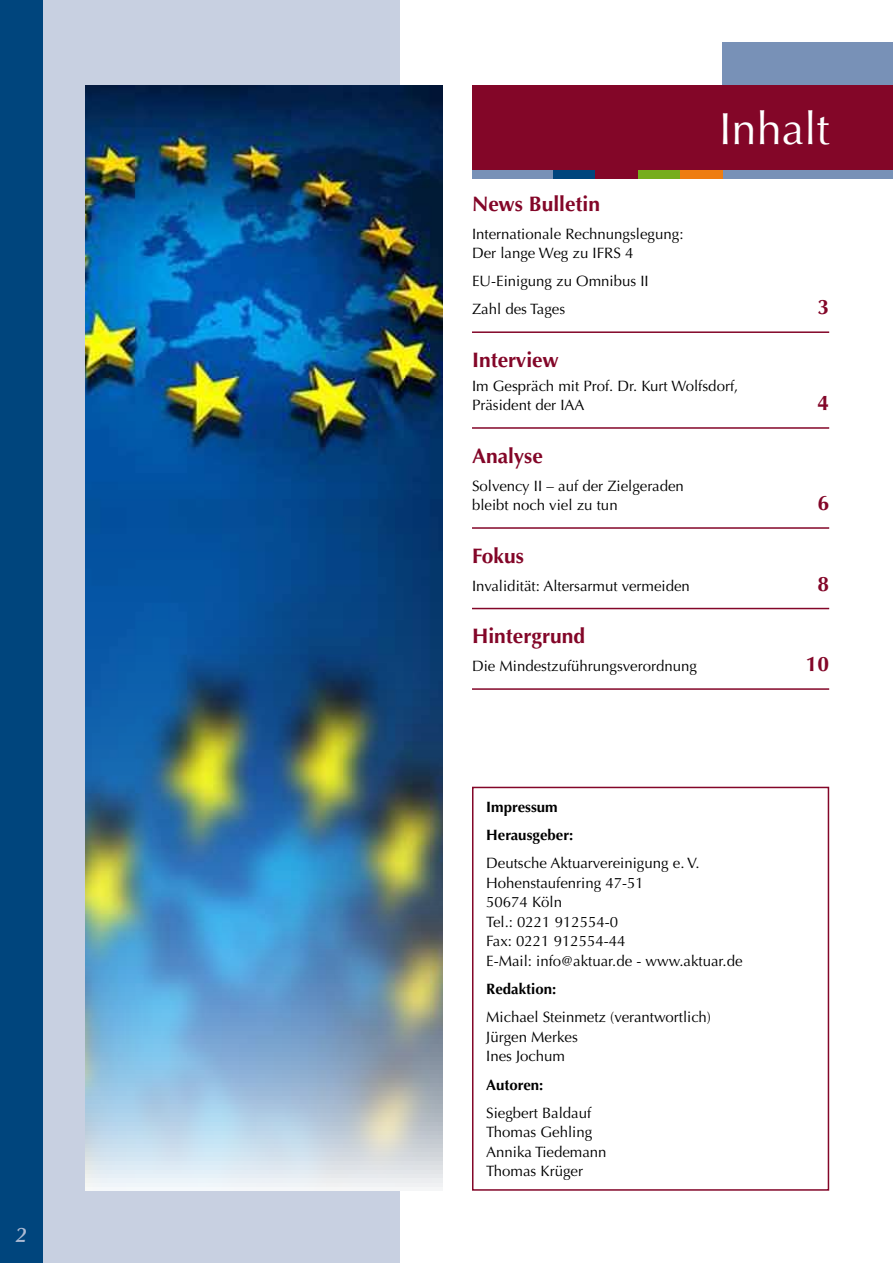
<style>
.page{position:relative;width:893px;height:1263px;background:#fff}
.page>*{position:absolute;margin:0;border:0;box-sizing:border-box;transform-origin:0 0}
.t1{font:45px "Optima LT";color:#fff}
.t2{font:700 21px "Optima LT";color:#830628}
.t3{font:italic 600 21px "Optima LT";color:#adbad3}
.t4{font:15px/19.6px "Optima LT";color:#000}
.t5{font:700 15px/28px "Optima LT";color:#000}
</style>
<div class="page">
<div style="left:0;top:0;width:400px;height:1263px;background:#c8d0e1"></div>
<div style="left:0;top:0;width:43px;height:1263px;background:#00457d"></div>
<div style="left:723px;top:43px;width:170px;height:42px;background:#7891b7"></div>
<div style="left:472px;top:85px;width:421px;height:85px;background:#830628"></div>
<div style="left:472px;top:170px;width:421px;height:9px;background:#7891b7"></div>
<div style="left:553px;top:170px;width:42px;height:9px;background:#00457d"></div>
<div style="left:595px;top:170px;width:43px;height:9px;background:#830628"></div>
<div style="left:638px;top:170px;width:42px;height:9px;background:#76ad1c"></div>
<div style="left:680px;top:170px;width:43px;height:9px;background:#ee7d11"></div>
<div style="left:472px;top:787px;width:357px;height:404px;border:2px solid #830628"></div>
<hr style="left:472px;top:331px;width:357px;height:2px;background:#830628">
<hr style="left:472px;top:427px;width:357px;height:2px;background:#830628">
<hr style="left:472px;top:527px;width:357px;height:2px;background:#830628">
<hr style="left:472px;top:608px;width:357px;height:1px;background:#830628">
<hr style="left:472px;top:688px;width:357px;height:2px;background:#830628">
<img style="left:85px;top:85px;width:357px;height:1106px">
<h2 class="t3" style="left:16px;top:1222px;width:12px">2</h2>
<h2 class="t2" style="left:472px;top:192px;width:130px">News Bulletin</h2>
<p class="t4" style="left:472px;top:224px;width:213px">Internationale Rechnungslegung:<br>Der lange Weg zu IFRS 4</p>
<p class="t4" style="left:472px;top:268px;width:178px;line-height:28px">EU-Einigung zu Omnibus II<br>Zahl des Tages</p>
<h1 class="t1" style="left:719px;top:103px;width:112px">Inhalt</h1>
<h2 class="t2" style="left:817px;top:295px;width:13px">3</h2>
<h2 class="t2" style="left:472px;top:348px;width:88px">Interview</h2>
<p class="t4" style="left:472px;top:376px;width:268px">Im Gespräch mit Prof. Dr. Kurt Wolfsdorf,<br>Präsident der IAA</p>
<h2 class="t2" style="left:472px;top:443px;width:72px">Analyse</h2>
<p class="t4" style="left:472px;top:476px;width:213px">Solvency II – auf der Zielgeraden bleibt noch viel zu tun</p>
<h2 class="t2" style="left:817px;top:391px;width:13px">4</h2>
<h2 class="t2" style="left:817px;top:491px;width:13px">6</h2>
<h2 class="t2" style="left:472px;top:543px;width:53px">Fokus</h2>
<p class="t4" style="left:472px;top:576px;width:219px">Invalidität: Altersarmut vermeiden</p>
<h2 class="t2" style="left:817px;top:571px;width:13px">8</h2>
<h2 class="t2" style="left:472px;top:624px;width:115px">Hintergrund</h2>
<p class="t4" style="left:472px;top:657px;width:226px">Die Mindestzuführungsverordnung</p>
<h2 class="t2" style="left:806px;top:652px;width:25px">10</h2>
<p class="t5" style="left:486px;top:793px;width:89px">Impressum<br>Herausgeber:</p>
<p class="t4" style="left:486px;top:853px;width:258px">Deutsche Aktuarvereinigung e. V.<br>Hohenstaufenring 47-51<br>50674 Köln<br>Tel.: 0221 912554-0<br>Fax: 0221 912554-44<br>E-Mail: info@aktuar.de - www.aktuar.de</p>
<p class="t5" style="left:486px;top:975px;width:72px">Redaktion:</p>
<p class="t4" style="left:486px;top:1007px;width:226px">Michael Steinmetz (verantwortlich)<br>Jürgen Merkes<br>Ines Jochum</p>
<p class="t5" style="left:486px;top:1071px;width:59px">Autoren:</p>
<p class="t4" style="left:486px;top:1103px;width:122px">Siegbert Baldauf<br>Thomas Gehling<br>Annika Tiedemann<br>Thomas Krüger</p>
</div>
